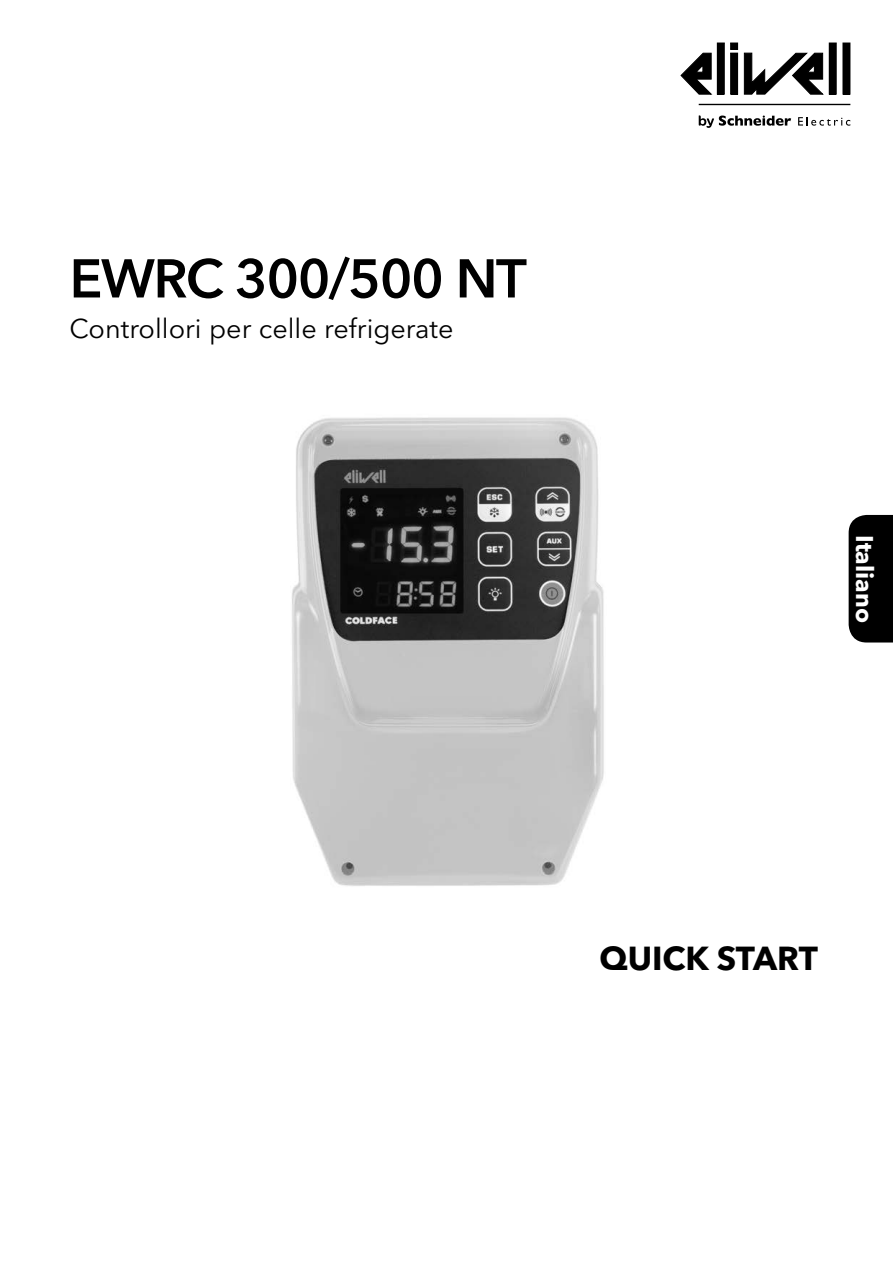
<style>
.page{position:relative;width:893px;height:1263px;background:#fff}
.page>*{position:absolute;margin:0;border:0;box-sizing:border-box;transform-origin:0 0}
.t1{font:600 54px "Avenir Next LT Pro";letter-spacing:-.03em;color:#000}
.t2{font:700 33px "Avenir Next LT Pro";color:#000}
.t3{font:27px "Avenir Next LT Pro";color:#000}
.t4{font:700 24px "Avenir Next LT Pro";color:#fff}
</style>
<div class="page">
<img style="left:292px;top:417px;width:312px;height:469px">
<svg style="left:699px;top:115px;width:92px;height:13px"></svg>
<svg style="left:798px;top:117px;width:52px;height:9px"></svg>
<hr style="left:699px;top:104px;width:151px;height:1px;background:#000">
<div style="left:731px;top:43px;width:7px;height:6px;background:#000"></div>
<div style="left:730px;top:43px;width:8px;height:7px;border:1px solid #000"></div>
<div style="left:731px;top:53px;width:7px;height:41px;background:#000"></div>
<div style="left:730px;top:53px;width:8px;height:42px;border:1px solid #000"></div>
<div style="left:717px;top:43px;width:7px;height:51px;background:#000"></div>
<div style="left:717px;top:43px;width:8px;height:52px;border:1px solid #000"></div>
<div style="left:843px;top:43px;width:7px;height:51px;background:#000"></div>
<div style="left:842px;top:43px;width:8px;height:52px;border:1px solid #000"></div>
<div style="left:829px;top:43px;width:7px;height:51px;background:#000"></div>
<div style="left:829px;top:43px;width:8px;height:52px;border:1px solid #000"></div>
<svg style="left:680px;top:52px;width:33px;height:43px"></svg>
<svg style="left:743px;top:52px;width:81px;height:43px"></svg>
<div style="left:849px;top:515px;width:44px;height:127px;background:#000"></div>
<h1 class="t1" style="left:70px;top:246px;width:459px">EWRC 300/500 NT</h1>
<p class="t3" style="left:70px;top:312px;width:385px">Controllori per celle refrigerate</p>
<p class="t4" style="left:879px;top:535px;width:89px;rotate:90deg">Italiano</p>
<p class="t2" style="left:599px;top:938px;width:220px">QUICK START</p>
</div>
